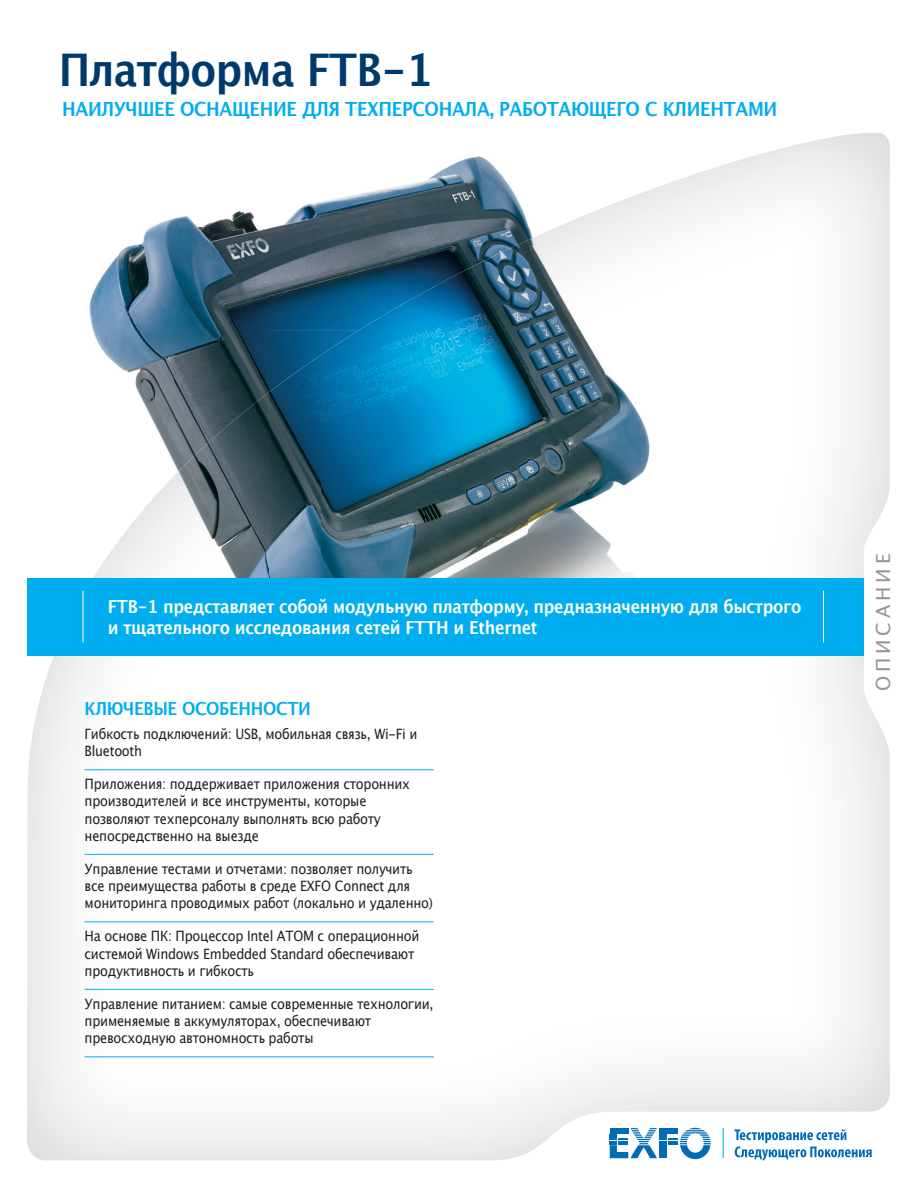
<style>
.page{position:relative;width:918px;height:1188px;background:#fff}
.page>*{position:absolute;margin:0;border:0;box-sizing:border-box;transform-origin:0 0}
.t1{font:700 45px "Lucida Grande";letter-spacing:-.02em;color:#003a6d;scale:.9 1}
.t2{font:700 19.5px "Lucida Grande";letter-spacing:-.02em;color:#00aeef;scale:.9 1}
.t3{font:19.5px "Lucida Grande";letter-spacing:.2em;color:#939598}
.t4{font:700 18px/21px "Lucida Grande";letter-spacing:-.02em;color:#fff;scale:.9 1}
.t5{font:700 18px "Lucida Grande";letter-spacing:-.02em;color:#00aeef;scale:.9 1}
.t6{font:14.25px/17.1px "Lucida Grande";letter-spacing:-.02em;color:#231f20;scale:.9 1}
</style>
<div class="page">
<img style="left:27px;top:750px;width:863px;height:410px">
<svg style="left:610px;top:1128px;width:101px;height:31px"></svg>
<hr style="left:723px;top:1128px;width:1px;height:30px;background:#00aeef">
<svg style="left:735px;top:1129px;width:137px;height:32px"></svg>
<img style="left:89px;top:156px;width:388px;height:174px">
<img style="left:477px;top:156px;width:52px;height:72px">
<img style="left:477px;top:228px;width:52px;height:11px">
<img style="left:93px;top:330px;width:176px;height:113px">
<img style="left:269px;top:330px;width:52px;height:25px">
<img style="left:529px;top:177px;width:156px;height:401px">
<img style="left:425px;top:239px;width:104px;height:339px">
<img style="left:321px;top:292px;width:104px;height:286px">
<img style="left:269px;top:355px;width:52px;height:223px">
<img style="left:164px;top:392px;width:105px;height:186px">
<img style="left:93px;top:549px;width:20px;height:29px">
<hr style="left:85px;top:769px;width:349px;height:1px;background:#00aeef">
<hr style="left:85px;top:854px;width:349px;height:1px;background:#00aeef">
<hr style="left:85px;top:922px;width:349px;height:1px;background:#00aeef">
<hr style="left:85px;top:989px;width:349px;height:1px;background:#00aeef">
<hr style="left:85px;top:1057px;width:349px;height:1px;background:#00aeef">
<div style="left:27px;top:578px;width:837px;height:78px;background:#00aeef"></div>
<hr style="left:823px;top:591px;width:1px;height:51px;background:#fff">
<hr style="left:83px;top:591px;width:1px;height:51px;background:#fff">
<h1 class="t1" style="left:59px;top:33px;width:417px">Платформа FTB-1</h1>
<h2 class="t2" style="left:62px;top:93px;width:796px">НАИЛУЧШЕЕ ОСНАЩЕНИЕ ДЛЯ ТЕХПЕРСОНАЛА, РАБОТАЮЩЕГО С КЛИЕНТАМИ</h2>
<p class="t4" style="left:108px;top:596px;width:772px">FTB-1 представляет собой модульную платформу, предназначенную для быстрого и тщательного исследования сетей FTTH и Ethernet</p>
<p class="t5" style="left:85px;top:694px;width:253px">КЛЮЧЕВЫЕ ОСОБЕННОСТИ</p>
<p class="t6" style="left:85px;top:725px;width:371px">Гибкость подключений: USB, мобильная связь, Wi-Fi и<br>Bluetooth</p>
<p class="t6" style="left:85px;top:776px;width:363px">Приложения: поддерживает приложения сторонних производителей и все инструменты, которые позволяют техперсоналу выполнять всю работу непосредственно на выезде</p>
<p class="t6" style="left:85px;top:861px;width:389px">Управление тестами и отчетами: позволяет получить все преимущества работы в среде EXFO Connect для мониторинга проводимых работ (локально и удаленно)</p>
<p class="t6" style="left:85px;top:928px;width:373px">На основе ПК: Процессор Intel ATOM с операционной системой Windows Embedded Standard обеспечивают продуктивность и гибкость</p>
<p class="t6" style="left:85px;top:996px;width:389px">Управление питанием: самые современные технологии, применяемые в аккумуляторах, обеспечивают превосходную автономность работы</p>
<h2 class="t3" style="left:872px;top:691px;width:139px;rotate:-90deg">ОПИСАНИЕ</h2>
</div>
